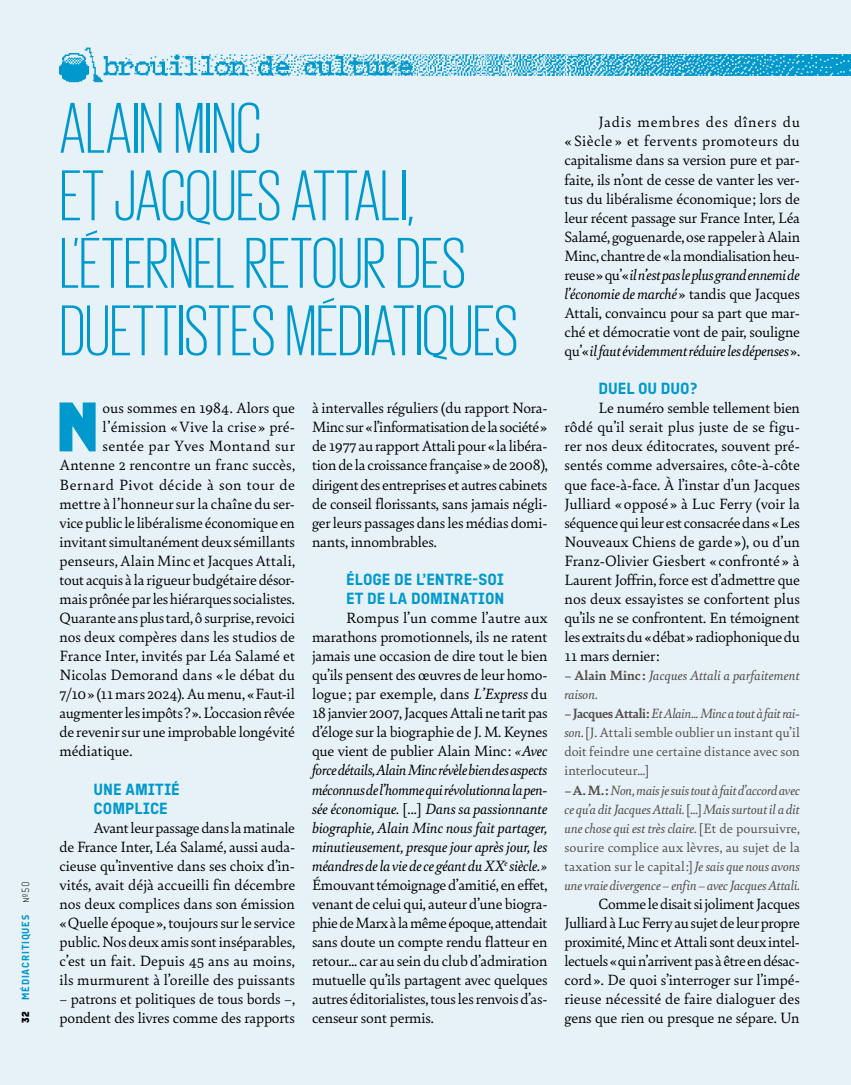
<style>
.page{position:relative;width:851px;height:1085px;background:#fff}
.page>*{position:absolute;margin:0;border:0;box-sizing:border-box;transform-origin:0 0}
.t1{font:300 73.5px/67.5px "Giorgio Sans";letter-spacing:-.005em;color:#0099ce}
.t2{font:71.4px "Audimat 3000 Gras";color:#0099ce}
.t3{font:16.5px/19px "Audimat 3000 Mi gras";color:#0099ce}
.t4{font:15.75px/19px "Bely";letter-spacing:-.01em;color:#000;text-align:justify}
.t5{font:15.75px "Bely";letter-spacing:.01em;color:#000}
.t6{font:15.75px "Bely";letter-spacing:.03em;color:#000}
.t7{font:15.75px "Bely";letter-spacing:.02em;color:#000}
.t8{font:italic 14.25px/19px "Bely";letter-spacing:-.01em;color:#544d48}
.t9{font:14.25px/19px "Bely";letter-spacing:.005em;color:#544d48;text-align:justify}
.t10{font:10.5px "Audimat 3000 Mi gras";letter-spacing:.075em;color:#0099ce}
.s1{font-family:"Audimat 3000 Gras";color:#000}
.s2{font-family:"Audimat 3000 Leger";color:#000}
.s3{font-style:italic}
.s4{font-weight:700;font-style:normal}
.s5{font-weight:700}
.s6{font-style:normal}
</style>
<div class="page">
<div style="left:0;top:0;width:850px;height:1084px;background:#e7f1f8"></div>
<img style="left:60px;top:47px;width:43px;height:36px">
<img style="left:96px;top:54px;width:754px;height:22px">
<p class="t10" style="left:19px;top:1023px;width:143px;rotate:-90deg"><span class="s1">32</span> MÉDIACRITIQUES <span class="s2">№50</span></p>
<h1 class="t1" style="left:60px;top:92px;width:459px">ALAIN MINC<br>ETJACQUESATTALI,<br>L’ÉTERNEL RETOUR DES<br>DUETTISTES MÉDIATIQUES</h1>
<h2 class="t2" style="left:56px;top:384px;width:45px">N</h2>
<p class="t4" style="left:103px;top:397px;width:194px">ous sommes en 1984. Alors que</p>
<p class="t5" style="left:103px;top:416px;width:194px">l’émission « Vive la crise » pré-</p>
<p class="t7" style="left:103px;top:435px;width:194px">sentée par Yves Montand sur</p>
<p class="t5" style="left:60px;top:454px;width:237px">Antenne 2 rencontre un franc succès,</p>
<p class="t6" style="left:60px;top:473px;width:237px">Bernard Pivot décide à son tour de</p>
<p class="t4" style="left:60px;top:493px;width:237px">mettre à l’honneur sur la chaîne du ser-</p>
<p class="t4" style="left:60px;top:512px;width:237px">vice public le libéralisme économique en</p>
<p class="t4" style="left:60px;top:531px;width:237px">invitant simultanément deux sémillants</p>
<p class="t4" style="left:60px;top:550px;width:237px">penseurs, Alain Minc et Jacques Attali,</p>
<p class="t4" style="left:60px;top:569px;width:237px">tout acquis à la rigueur budgétaire désor-</p>
<p class="t4" style="left:60px;top:588px;width:237px">mais prônée par les hiérarques socialistes.</p>
<p class="t4" style="left:60px;top:607px;width:237px">Quarante ans plus tard, ô surprise, revoici</p>
<p class="t4" style="left:60px;top:626px;width:237px">nos deux compères dans les studios de</p>
<p class="t4" style="left:60px;top:645px;width:237px">France Inter, invités par Léa Salamé et</p>
<p class="t4" style="left:60px;top:664px;width:237px">Nicolas Demorand dans « le débat du</p>
<p class="t4" style="left:60px;top:683px;width:237px">7/10 » (11 mars 2024). Au menu, « Faut-il</p>
<p class="t4" style="left:60px;top:702px;width:237px">augmenter les impôts ? ». L’occasion rêvée</p>
<p class="t4" style="left:60px;top:721px;width:237px">de revenir sur une improbable longévité</p>
<p class="t4" style="left:60px;top:740px;width:75px">médiatique.</p>
<p class="t3" style="left:94px;top:779px;width:88px">UNE AMITIÉ<br>COMPLICE</p>
<p class="t4" style="left:60px;top:817px;width:237px;text-indent:34px">Avant leur passage dans la matinale de France Inter, Léa Salamé, aussi auda&shy;cieuse qu’inventive dans ses choix d’in&shy;vités, avait déjà accueilli fin décembre nos deux complices dans son émission « Quelle époque », toujours sur le service public. Nos deux amis sont inséparables, c’est un fait. Depuis 45 ans au moins, ils murmurent à l’oreille des puissants</p>
<p class="t4" style="left:60px;top:988px;width:237px">– patrons et politiques de tous bords –, pondent des livres comme des rapports</p>
<p class="t4" style="left:312px;top:397px;width:237px">à intervalles réguliers (du rapport Nora-Minc sur « l’informatisation de la société » de 1977 au rapport Attali pour « la libéra&shy;tion de la croissance française » de 2008), dirigent des entreprises et autres cabinets de conseil florissants, sans jamais négli&shy;ger leurs passages dans les médias domi&shy;nants, innombrables.</p>
<p class="t3" style="left:346px;top:569px;width:160px">ÉLOGE DE L’ENTRE-SOI<br>ET DE LA DOMINATION</p>
<p class="t4" style="left:312px;top:607px;width:237px;text-indent:34px">Rompus l’un comme l’autre aux marathons promotionnels, ils ne ratent jamais une occasion de dire tout le bien qu’ils pensent des œuvres de leur homo&shy;logue ; par exemple, dans <span class="s3">L’Express</span> du 18 janvier 2007, Jacques Attali ne tarit pas d’éloge sur la biographie de J. M. Keynes que vient de publier Alain Minc : <span class="s3">« Avec force détails, Alain Minc révèle bien des aspects méconnus de l’homme qui révolutionna la pen&shy;sée économique.</span> [...] <span class="s3">Dans sa passionnante biographie, Alain Minc nous fait partager, minutieusement, presque jour après jour, les méandres de la vie de ce géant du XX</span><sup>e</sup> <span class="s3">siècle. » </span>Émouvant témoignage d’amitié, en effet, venant de celui qui, auteur d’une biogra&shy;phie de Marx à la même époque, attendait sans doute un compte rendu flatteur en retour… car au sein du club d’admiration mutuelle qu’ils partagent avec quelques autres éditorialistes, tous les renvois d’as&shy;censeur sont permis.</p>
<p class="t4" style="left:564px;top:112px;width:237px;text-indent:34px">Jadis membres des dîners du « Siècle » et fervents promoteurs du capitalisme dans sa version pure et par&shy;faite, ils n’ont de cesse de vanter les ver&shy;tus du libéralisme économique ; lors de leur récent passage sur France Inter, Léa Salamé, goguenarde, ose rappeler à Alain Minc, chantre de « la mondialisation heu&shy;reuse » qu’« <span class="s3">il n’est pas le plus grand ennemi de l’économie de marché</span> » tandis que Jacques Attali, convaincu pour sa part que mar&shy;ché et démocratie vont de pair, souligne qu’« <span class="s3">il faut évidemment réduire les dépenses</span> ».</p>
<p class="t3" style="left:598px;top:379px;width:100px">DUEL OU DUO ?</p>
<p class="t4" style="left:564px;top:397px;width:237px;text-indent:34px">Le numéro semble tellement bien rôdé qu’il serait plus juste de se figu&shy;rer nos deux éditocrates, souvent pré&shy;sentés comme adversaires, côte-à-côte que face-à-face. À l’instar d’un Jacques Julliard « opposé » à Luc Ferry (voir la séquence qui leur est consacrée dans « Les Nouveaux Chiens de garde »), ou d’un Franz-Olivier Giesbert « confronté » à Laurent Joffrin, force est d’admettre que nos deux essayistes se confortent plus qu’ils ne se confrontent. En témoignent les extraits du « débat » radiophonique du 11 mars dernier :</p>
<p class="t8" style="left:564px;top:665px;width:237px"><span class="s4">– Alain Minc :</span> Jacques Attali a parfaitement raison.</p>
<p class="t9" style="left:564px;top:703px;width:237px"><span class="s5">– Jacques Attali :</span> <span class="s3">Et Alain… Minc a tout à fait rai&shy;son.</span> [J. Attali semble oublier un instant qu’il doit feindre une certaine distance avec son interlocuteur…]</p>
<p class="t8" style="left:564px;top:779px;width:237px;text-align:justify"><span class="s4">– A. M. :</span> Non, mais je suis tout à fait d’accord avec ce qu’a dit Jacques Attali. <span class="s6">[…]</span> Mais surtout il a dit une chose qui est très claire. <span class="s6">[Et de poursuivre, sourire complice aux lèvres, au sujet de la taxation sur le capital :]</span> Je sais que nous avons une vraie divergence – enfin – avec Jacques Attali.</p>
<p class="t4" style="left:564px;top:893px;width:237px;text-indent:34px">Comme le disait si joliment Jacques Julliard à Luc Ferry au sujet de leur propre proximité, Minc et Attali sont deux intel&shy;lectuels « qui n’arrivent pas à être en désac&shy;cord ». De quoi s’interroger sur l’impé&shy;rieuse nécessité de faire dialoguer des gens que rien ou presque ne sépare. Un</p>
</div>
